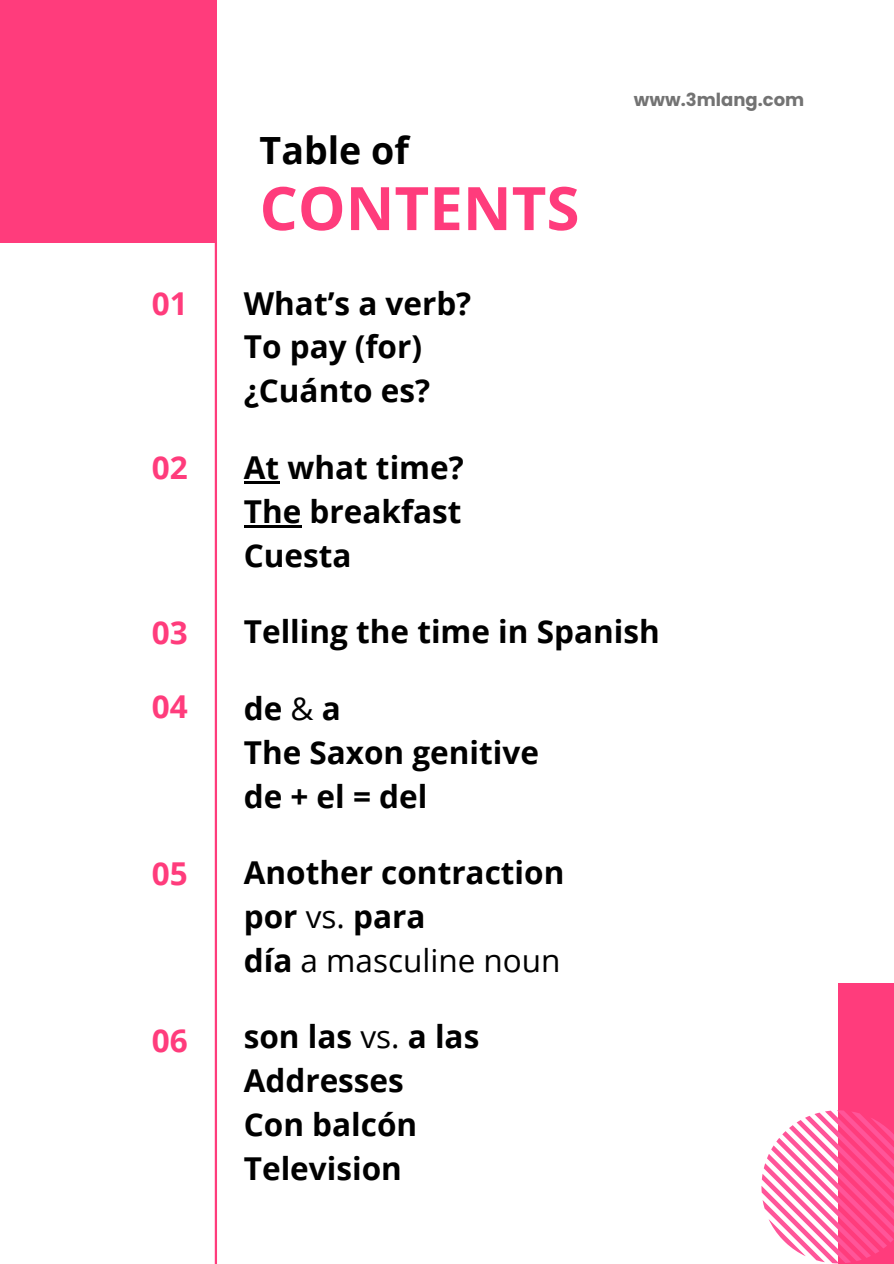
<style>
.page{position:relative;width:894px;height:1264px;background:#fff}
.page>*{position:absolute;margin:0;border:0;box-sizing:border-box;transform-origin:0 0}
.t1{font:700 60px "Open Sans";color:#ff3c7c}
.t2{font:700 37.5px "Open Sans";color:#000}
.t3{font:700 31.5px/43.8px "Open Sans";color:#000}
.t4{font:700 31.5px "Open Sans";color:#ff3c7c}
.t5{font:700 18px "Poppins";color:#737373}
.s1{font-weight:400}
</style>
<div class="page">
<div style="left:0;top:0;width:217px;height:242px;background:#ff3c7c"></div>
<div style="left:837px;top:983px;width:56px;height:280px;background:#ff3c7c"></div>
<svg style="left:761px;top:1110px;width:132px;height:153px"></svg>
<hr style="left:215px;top:242px;width:2px;height:1021px;background:#ff3c7c">
<hr style="left:244px;top:481px;width:35px;height:2px;background:#000">
<hr style="left:244px;top:525px;width:57px;height:2px;background:#000">
<h4 class="t5" style="left:633px;top:87px;width:172px">www.3mlang.com</h4>
<p class="t2" style="left:259px;top:124px;width:151px">Table of</p>
<p class="t1" style="left:259px;top:166px;width:321px">CONTENTS</p>
<h1 class="t4" style="left:152px;top:281px;width:37px">01</h1>
<p class="t3" style="left:244px;top:280px;width:229px">What’s a verb?<br>To pay (for) ¿Cuánto es?</p>
<h3 class="t4" style="left:152px;top:445px;width:37px">02</h3>
<p class="t3" style="left:244px;top:444px;width:221px;text-align:justify">At what time?<br>The breakfast Cuesta</p>
<h4 class="t4" style="left:152px;top:610px;width:37px">03</h4>
<p class="t3" style="left:244px;top:609px;width:417px">Telling the time in Spanish</p>
<h3 class="t4" style="left:152px;top:684px;width:37px">04</h3>
<p class="t3" style="left:244px;top:685px;width:296px">de <span class="s1">&amp;</span> a<br>The Saxon genitive de + el = del</p>
<h3 class="t4" style="left:152px;top:851px;width:37px">05</h3>
<p class="t3" style="left:244px;top:849px;width:322px">Another contraction por <span class="s1">vs.</span> para<br>día <span class="s1">a masculine noun</span></p>
<h4 class="t4" style="left:152px;top:1018px;width:37px">06</h4>
<h2 class="t3" style="left:244px;top:1014px;width:237px">son las <span class="s1">vs.</span> a las<br>Addresses<br>Con balcón<br>Television</h2>
</div>
